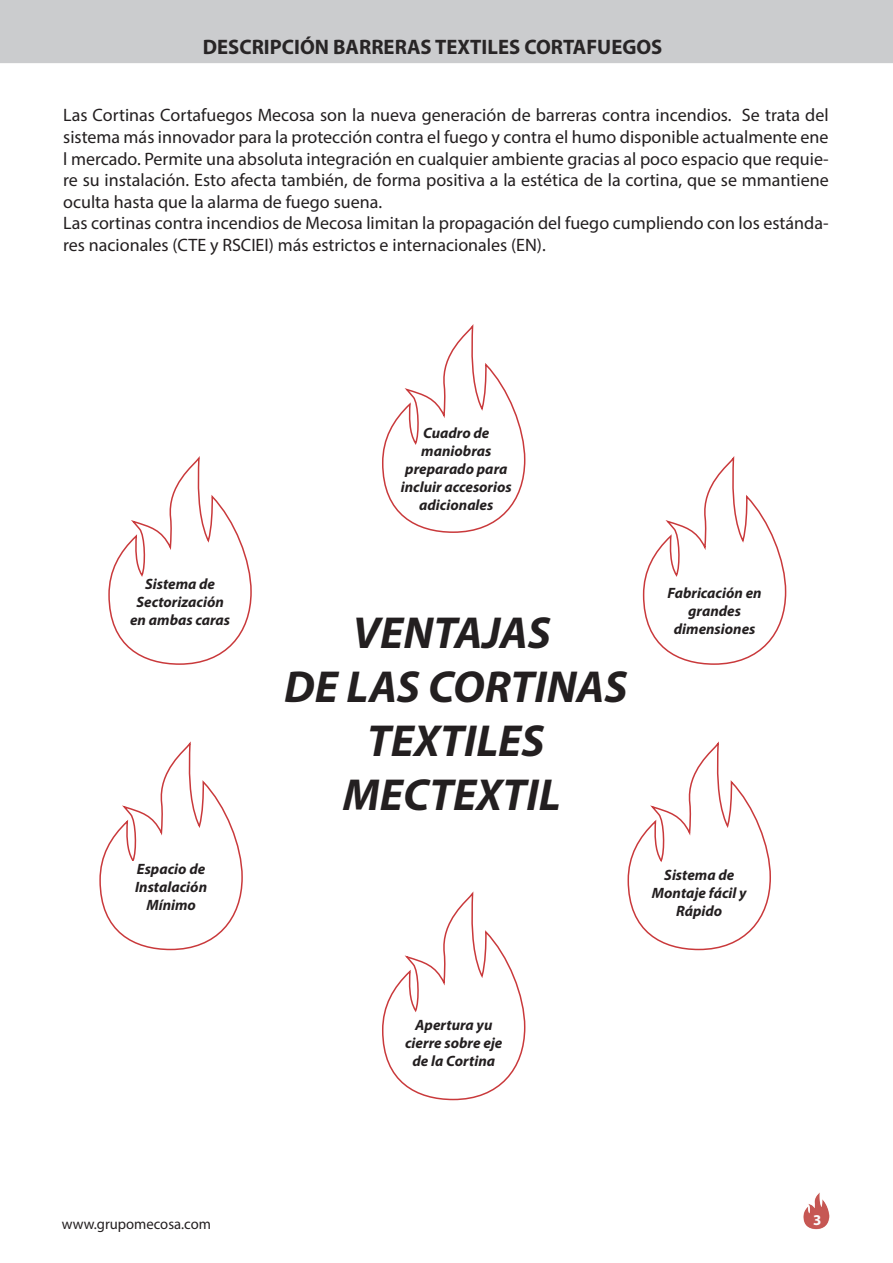
<style>
.page{position:relative;width:893px;height:1263px;background:#fff}
.page>*{position:absolute;margin:0;border:0;box-sizing:border-box;transform-origin:0 0}
.t1{font:italic 700 45px/54px "Myriad Pro";color:#231f20;text-align:center}
.t2{font:700 21px "Myriad Pro";color:#282526}
.t3{font:18px/21.6px "Myriad Pro";color:#231f20}
.t4{font:italic 700 15px/18px "Myriad Pro";color:#231f20;text-align:center}
.t5{font:15px "Myriad Pro";color:#231f20}
.t6{font:700 15px "Myriad Pro";color:#fbfbfc}
</style>
<div class="page">
<div style="left:0;top:0;width:893px;height:63px;background:#cbccce"></div>
<svg style="left:108px;top:456px;width:144px;height:209px"></svg>
<svg style="left:382px;top:891px;width:144px;height:210px"></svg>
<svg style="left:627px;top:741px;width:144px;height:210px"></svg>
<svg style="left:99px;top:741px;width:144px;height:210px"></svg>
<svg style="left:642px;top:456px;width:145px;height:209px"></svg>
<svg style="left:382px;top:324px;width:144px;height:209px"></svg>
<img style="left:804px;top:1193px;width:25px;height:36px">
<p class="t2" style="left:203px;top:33px;width:461px">DESCRIPCIÓN BARRERAS TEXTILES CORTAFUEGOS</p>
<p class="t3" style="left:63px;top:104px;width:767px">Las Cortinas Cortafuegos Mecosa son la nueva generación de barreras contra incendios. Se trata del sistema más innovador para la protección contra el fuego y contra el humo disponible actualmente ene l mercado. Permite una absoluta integración en cualquier ambiente gracias al poco espacio que requie&shy;re su instalación. Esto afecta también, de forma positiva a la estética de la cortina, que se mmantiene oculta hasta que la alarma de fuego suena.<br>Las cortinas contra incendios de Mecosa limitan la propagación del fuego cumpliendo con los estánda&shy;res nacionales (CTE y RSCIEI) más estrictos e internacionales (EN).</p>
<p class="t4" style="left:130px;top:574px;width:101px">Sistema de<br>Sectorización en ambas caras</p>
<p class="t4" style="left:135px;top:860px;width:73px">Espacio de<br>Instalación<br>Mínimo</p>
<p class="t4" style="left:401px;top:423px;width:112px">Cuadro de maniobras preparado para incluir accesorios adicionales</p>
<h1 class="t1" style="left:284px;top:604px;width:345px">VENTAJAS<br>DE LAS CORTINAS<br>TEXTILES<br>MECTEXTIL</h1>
<p class="t4" style="left:668px;top:583px;width:96px">Fabricación en grandes dimensiones</p>
<p class="t4" style="left:652px;top:866px;width:96px">Sistema de<br>Montaje fácil y<br>Rápido</p>
<p class="t4" style="left:405px;top:1016px;width:99px">Apertura yu cierre sobre eje de la Cortina</p>
<p class="t5" style="left:62px;top:1214px;width:151px">www.grupomecosa.com</p>
<p class="t6" style="left:813px;top:1210px;width:10px">3</p>
</div>
